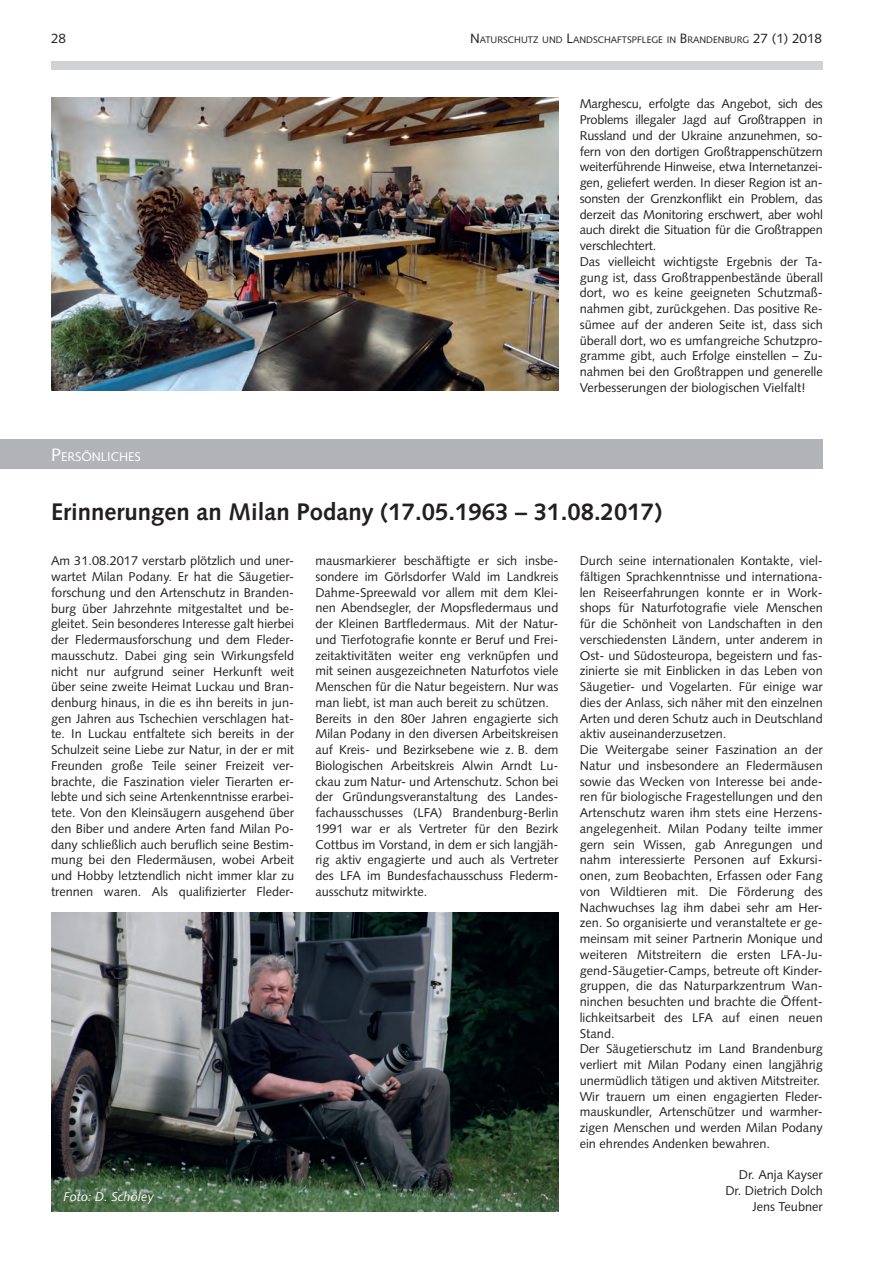
<style>
.page{position:relative;width:893px;height:1263px;background:#fff}
.page>*{position:absolute;margin:0;border:0;box-sizing:border-box;transform-origin:0 0}
.t1{font:700 24px "Syntax LT Std";color:#231f20}
.t2{font:13.5px "Syntax LT Std";color:#231f20}
.t3{font:12.75px/15.8px "Syntax LT Std";color:#231f20}
.t4{font:italic 12.75px "Syntax LT Std";color:#fff}
.t5{font:12.6px "Syntax LT Std";color:#fff}
.t6{font:9.45px "Syntax LT Std";color:#231f20}
.s1{font-size:13.5px}
.s2{font-size:18px}
</style>
<div class="page">
<div style="left:51px;top:61px;width:772px;height:8px;background:#d1d2d4"></div>
<img style="left:51px;top:98px;width:507px;height:293px">
<div style="left:0;top:439px;width:823px;height:30px;background:#b2b3b7"></div>
<img style="left:51px;top:912px;width:507px;height:299px">
<p class="t2" style="left:51px;top:30px;width:17px">28</p>
<p class="t6" style="left:470px;top:34px;width:354px"><span class="s1">N</span>ATURSCHUTZ UN D <span class="s1">L</span>AN DSCHAFTSPFLEGE IN <span class="s1">B</span>RAN DENBURG <span class="s1">27 (1) 2018</span></p>
<p class="t5" style="left:51px;top:449px;width:91px"><span class="s2">P</span>ERSÖNLICHES</p>
<p class="t3" style="left:580px;top:96px;width:245px">Marghescu, erfolgte das Angebot, sich des Problems illegaler Jagd auf Großtrappen in Russland und der Ukraine anzunehmen, so&shy;fern von den dortigen Großtrappenschützern weiterführende Hinweise, etwa Internetanzei&shy;gen, geliefert werden. In dieser Region ist an&shy;sonsten der Grenzkonflikt ein Problem, das derzeit das Monitoring erschwert, aber wohl auch direkt die Situation für die Großtrappen verschlechtert.<br>Das vielleicht wichtigste Ergebnis der Ta&shy;gung ist, dass Großtrappenbestände überall dort, wo es keine geeigneten Schutzmaß&shy;nahmen gibt, zurückgehen. Das positive Re&shy;sümee auf der anderen Seite ist, dass sich überall dort, wo es umfangreiche Schutzpro&shy;gramme gibt, auch Erfolge einstellen – Zu&shy;nahmen bei den Großtrappen und generelle Verbesserungen der biologischen Vielfalt!</p>
<h1 class="t1" style="left:51px;top:498px;width:612px">Erinnerungen an Milan Podany (17.05.1963 – 31.08.2017)</h1>
<p class="t3" style="left:51px;top:553px;width:245px">Am 31.08.2017 verstarb plötzlich und uner&shy;wartet Milan Podany. Er hat die Säugetier&shy;forschung und den Artenschutz in Branden&shy;burg über Jahrzehnte mitgestaltet und be&shy;gleitet. Sein besonderes Interesse galt hierbei der Fledermausforschung und dem Fleder&shy;mausschutz. Dabei ging sein Wirkungsfeld nicht nur aufgrund seiner Herkunft weit über seine zweite Heimat Luckau und Bran&shy;denburg hinaus, in die es ihn bereits in jun&shy;gen Jahren aus Tschechien verschlagen hat&shy;te. In Luckau entfaltete sich bereits in der Schulzeit seine Liebe zur Natur, in der er mit Freunden große Teile seiner Freizeit ver&shy;brachte, die Faszination vieler Tierarten er&shy;lebte und sich seine Artenkenntnisse erarbei&shy;tete. Von den Kleinsäugern ausgehend über den Biber und andere Arten fand Milan Po&shy;dany schließlich auch beruflich seine Bestim&shy;mung bei den Fledermäusen, wobei Arbeit und Hobby letztendlich nicht immer klar zu trennen waren. Als qualifizierter Fleder-</p>
<p class="t3" style="left:315px;top:553px;width:245px">mausmarkierer beschäftigte er sich insbe&shy;sondere im Görlsdorfer Wald im Landkreis Dahme-Spreewald vor allem mit dem Klei&shy;nen Abendsegler, der Mopsfledermaus und der Kleinen Bartfledermaus. Mit der Natur&shy;und Tierfotografie konnte er Beruf und Frei&shy;zeitaktivitäten weiter eng verknüpfen und mit seinen ausgezeichneten Naturfotos viele Menschen für die Natur begeistern. Nur was man liebt, ist man auch bereit zu schützen.<br>Bereits in den 80er Jahren engagierte sich Milan Podany in den diversen Arbeitskreisen auf Kreis- und Bezirksebene wie z. B. dem Biologischen Arbeitskreis Alwin Arndt Lu&shy;ckau zum Natur- und Artenschutz. Schon bei der Gründungsveranstaltung des Landes&shy;fachausschusses (LFA) Brandenburg-Berlin 1991 war er als Vertreter für den Bezirk Cottbus im Vorstand, in dem er sich langjäh&shy;rig aktiv engagierte und auch als Vertreter des LFA im Bundesfachausschuss Flederm&shy;ausschutz mitwirkte.</p>
<p class="t3" style="left:580px;top:553px;width:245px">Durch seine internationalen Kontakte, viel&shy;fältigen Sprachkenntnisse und internationa&shy;len Reiseerfahrungen konnte er in Work&shy;shops für Naturfotografie viele Menschen für die Schönheit von Landschaften in den verschiedensten Ländern, unter anderem in Ost- und Südosteuropa, begeistern und fas&shy;zinierte sie mit Einblicken in das Leben von Säugetier- und Vogelarten. Für einige war dies der Anlass, sich näher mit den einzelnen Arten und deren Schutz auch in Deutschland aktiv auseinanderzusetzen.<br>Die Weitergabe seiner Faszination an der Natur und insbesondere an Fledermäusen sowie das Wecken von Interesse bei ande&shy;ren für biologische Fragestellungen und den Artenschutz waren ihm stets eine Herzens&shy;angelegenheit. Milan Podany teilte immer gern sein Wissen, gab Anregungen und nahm interessierte Personen auf Exkursi&shy;onen, zum Beobachten, Erfassen oder Fang von Wildtieren mit. Die Förderung des Nachwuchses lag ihm dabei sehr am Her&shy;zen. So organisierte und veranstaltete er ge&shy;meinsam mit seiner Partnerin Monique und weiteren Mitstreitern die ersten LFA-Ju&shy;gend-Säugetier-Camps, betreute oft Kinder&shy;gruppen, die das Naturparkzentrum Wan&shy;ninchen besuchten und brachte die Öffent&shy;lichkeitsarbeit des LFA auf einen neuen Stand.<br>Der Säugetierschutz im Land Brandenburg verliert mit Milan Podany einen langjährig unermüdlich tätigen und aktiven Mitstreiter.<br>Wir trauern um einen engagierten Fleder&shy;mauskundler, Artenschützer und warmher&shy;zigen Menschen und werden Milan Podany ein ehrendes Andenken bewahren.</p>
<p class="t3" style="left:725px;top:1167px;width:99px;text-align:right">Dr. Anja Kayser<br>Dr. Dietrich Dolch<br>Jens Teubner</p>
<p class="t4" style="left:63px;top:1189px;width:92px">Foto: D. Schöley</p>
</div>
